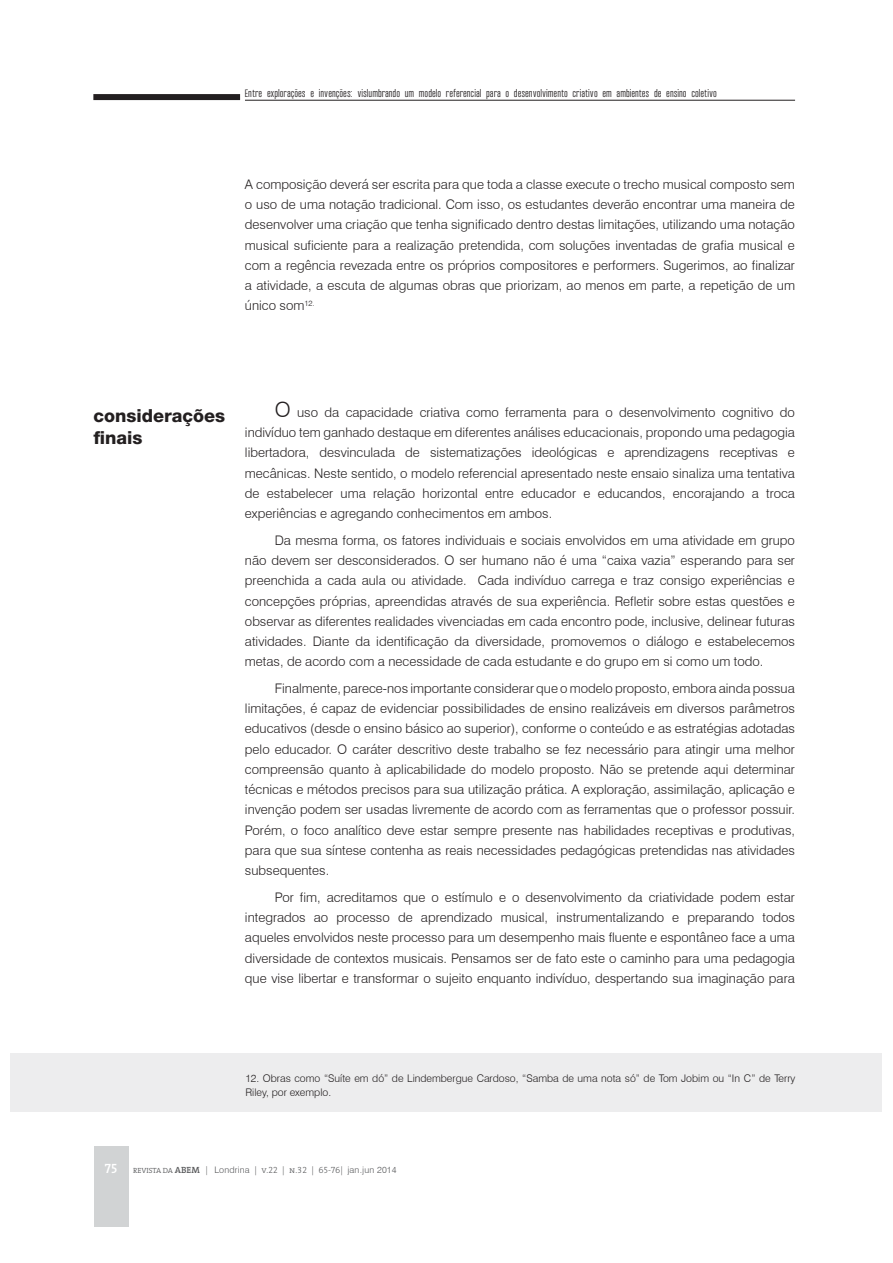
<style>
.page{position:relative;width:893px;height:1263px;background:#fff}
.page>*{position:absolute;margin:0;border:0;box-sizing:border-box;transform-origin:0 0}
.t1{font:800 18px/22.5px "Helvetica Neue";color:#231f20}
.t2{font:300 13.2px/20.2px "Swiss 721 BT";color:#231f20;text-align:justify}
.t3{font:300 10.5px/13.5px "Swiss 721 BT";color:#231f20}
.t4{font:9px "Wearetrippin Short";color:#231f20}
.t5{font:300 9px "Swiss 721 BT";letter-spacing:.02em;color:#58595b}
.s1{font-size:21px}
.s2{font-family:"The Serif Semi Bold Caps";font-weight:400;font-size:13.5px;color:#fff}
.s3{font-family:"The Serif";font-size:7.5px}
.s4{font-family:"The Serif";font-weight:600}
.s5{font-family:"The Serif Light Caps";font-weight:400}
</style>
<div class="page">
<hr style="left:245px;top:100px;width:550px;height:1px;background:#231f20">
<div style="left:93px;top:94px;width:147px;height:6px;background:#231f20"></div>
<div style="left:94px;top:1146px;width:34px;height:81px;background:#d1d3d4"></div>
<div style="left:10px;top:1053px;width:872px;height:59px;background:#ededee"></div>
<p class="t4" style="left:245px;top:89px;width:473px">Entre explorações e invenções: vislumbrando um modelo referencial para o desenvolvimento criativo em ambientes de ensino coletivo</p>
<p class="t2" style="left:245px;top:174px;width:551px">A composição deverá ser escrita para que toda a classe execute o trecho musical composto sem o uso de uma notação tradicional. Com isso, os estudantes deverão encontrar uma maneira de desenvolver uma criação que tenha significado dentro destas limitações, utilizando uma notação musical suficiente para a realização pretendida, com soluções inventadas de grafia musical e com a regência revezada entre os próprios compositores e performers. Sugerimos, ao finalizar a atividade, a escuta de algumas obras que priorizam, ao menos em parte, a repetição de um único som<sup>12.</sup></p>
<h1 class="t1" style="left:93px;top:406px;width:133px">considerações finais</h1>
<p class="t2" style="left:245px;top:402px;width:551px;text-indent:30px"><span class="s1">O</span> uso da capacidade criativa como ferramenta para o desenvolvimento cognitivo do indivíduo tem ganhado destaque em diferentes análises educacionais, propondo uma pedagogia libertadora, desvinculada de sistematizações ideológicas e aprendizagens receptivas e mecânicas. Neste sentido, o modelo referencial apresentado neste ensaio sinaliza uma tentativa de estabelecer uma relação horizontal entre educador e educandos, encorajando a troca experiências e agregando conhecimentos em ambos.</p>
<p class="t2" style="left:245px;top:530px;width:551px;text-indent:30px">Da mesma forma, os fatores individuais e sociais envolvidos em uma atividade em grupo não devem ser desconsiderados. O ser humano não é uma “caixa vazia” esperando para ser preenchida a cada aula ou atividade. Cada indivíduo carrega e traz consigo experiências e concepções próprias, apreendidas através de sua experiência. Refletir sobre estas questões e observar as diferentes realidades vivenciadas em cada encontro pode, inclusive, delinear futuras atividades. Diante da identificação da diversidade, promovemos o diálogo e estabelecemos metas, de acordo com a necessidade de cada estudante e do grupo em si como um todo.</p>
<p class="t2" style="left:245px;top:678px;width:551px;text-indent:30px">Finalmente, parece-nos importante considerar que o modelo proposto, embora ainda possua limitações, é capaz de evidenciar possibilidades de ensino realizáveis em diversos parâmetros educativos (desde o ensino básico ao superior), conforme o conteúdo e as estratégias adotadas pelo educador. O caráter descritivo deste trabalho se fez necessário para atingir uma melhor compreensão quanto à aplicabilidade do modelo proposto. Não se pretende aqui determinar técnicas e métodos precisos para sua utilização prática. A exploração, assimilação, aplicação e invenção podem ser usadas livremente de acordo com as ferramentas que o professor possuir.<br>Porém, o foco analítico deve estar sempre presente nas habilidades receptivas e produtivas, para que sua síntese contenha as reais necessidades pedagógicas pretendidas nas atividades subsequentes.</p>
<p class="t2" style="left:245px;top:887px;width:551px;text-indent:30px">Por fim, acreditamos que o estímulo e o desenvolvimento da criatividade podem estar integrados ao processo de aprendizado musical, instrumentalizando e preparando todos aqueles envolvidos neste processo para um desempenho mais fluente e espontâneo face a uma diversidade de contextos musicais. Pensamos ser de fato este o caminho para uma pedagogia que vise libertar e transformar o sujeito enquanto indivíduo, despertando sua imaginação para</p>
<p class="t3" style="left:245px;top:1072px;width:551px">12. Obras como “Suíte em dó” de Lindembergue Cardoso, “Samba de uma nota só” de Tom Jobim ou “In C” de Terry<br>Riley, por exemplo.</p>
<p class="t5" style="left:105px;top:1164px;width:293px"><span class="s2">75</span> <span class="s3">REVISTA DA</span> <span class="s4">ABEM</span> | Londrina <span class="s5">| v.22 | n.32 | 65-76|</span> jan.jun 2014</p>
</div>
